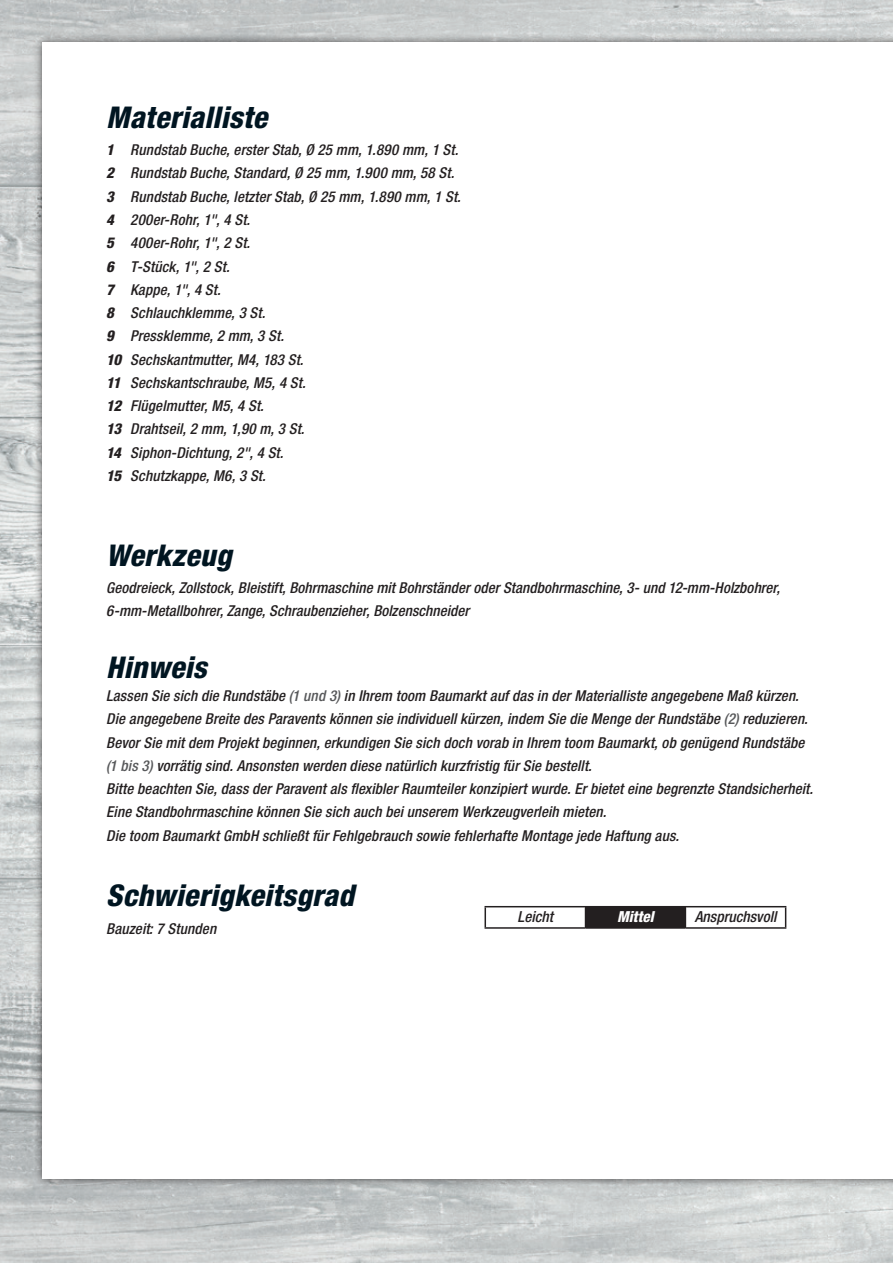
<style>
.page{position:relative;width:893px;height:1263px;background:#fff}
.page>*{position:absolute;margin:0;border:0;box-sizing:border-box;transform-origin:0 0}
.t1{font:italic 800 condensed 30px "Helvetica Neue LT Pro";letter-spacing:.01em;color:#001521}
.t2{font:italic 500 condensed 15.15px "Helvetica Neue LT Pro";color:#231f20}
.t3{font:italic 800 condensed 15.15px "Helvetica Neue LT Pro";color:#fff}
.t4{font:italic 500 condensed 15px/23.2px "Helvetica Neue LT Pro";letter-spacing:.01em;color:#231f20}
.s1{font-weight:800}
.s2{color:#57585a}
</style>
<div class="page">
<img style="left:0;top:0;width:893px;height:1263px">
<div style="left:34px;top:34px;width:859px;height:1154px;background:#231f20;opacity:.75"></div>
<div style="left:43px;top:43px;width:850px;height:1136px;background:#fff"></div>
<div style="left:585px;top:907px;width:100px;height:21px;background:#231f20"></div>
<hr style="left:484px;top:906px;width:101px;height:1px;background:#231f20">
<hr style="left:484px;top:907px;width:2px;height:20px;background:#231f20">
<hr style="left:685px;top:906px;width:101px;height:1px;background:#231f20">
<svg style="left:785px;top:907px;width:1px;height:20px"></svg>
<hr style="left:484px;top:927px;width:101px;height:2px;background:#231f20">
<hr style="left:685px;top:927px;width:101px;height:2px;background:#231f20">
<hr style="left:585px;top:906px;width:100px;height:1px;background:#231f20">
<hr style="left:585px;top:927px;width:100px;height:2px;background:#231f20">
<svg style="left:685px;top:907px;width:1px;height:20px"></svg>
<h1 class="t1" style="left:106px;top:96px;width:162px">Materialliste</h1>
<p class="t4" style="left:106px;top:138px;width:356px"><span class="s1">1</span> Rundstab Buche, erster Stab, Ø 25 mm, 1.890 mm, 1 St.<br><span class="s1">2</span> Rundstab Buche, Standard, Ø 25 mm, 1.900 mm, 58 St.<br><span class="s1">3</span> Rundstab Buche, letzter Stab, Ø 25 mm, 1.890 mm, 1 St.<br><span class="s1">4</span> 200er-Rohr, 1", 4 St.<br><span class="s1">5</span> 400er-Rohr, 1", 2 St.<br><span class="s1">6</span> T-Stück, 1", 2 St.<br><span class="s1">7</span> Kappe, 1", 4 St.<br><span class="s1">8</span> Schlauchklemme, 3 St.<br><span class="s1">9</span> Pressklemme, 2 mm, 3 St.<br><span class="s1">10</span> Sechskantmutter, M4, 183 St.<br><span class="s1">11</span> Sechskantschraube, M5, 4 St.<br><span class="s1">12</span> Flügelmutter, M5, 4 St.<br><span class="s1">13</span> Drahtseil, 2 mm, 1,90 m, 3 St.<br><span class="s1">14</span> Siphon-Dichtung, 2", 4 St.<br><span class="s1">15</span> Schutzkappe, M6, 3 St.</p>
<h1 class="t1" style="left:106px;top:534px;width:127px">Werkzeug</h1>
<p class="t4" style="left:106px;top:576px;width:675px">Geodreieck, Zollstock, Bleistift, Bohrmaschine mit Bohrständer oder Standbohrmaschine, 3- und 12-mm-Holzbohrer,<br>6-mm-Metallbohrer, Zange, Schraubenzieher, Bolzenschneider</p>
<h1 class="t1" style="left:106px;top:646px;width:102px">Hinweis</h1>
<p class="t4" style="left:106px;top:684px;width:708px">Lassen Sie sich die Rundstäbe <span class="s2">(1 und 3)</span> in Ihrem toom Baumarkt auf das in der Materialliste angegebene Maß kürzen.<br>Die angegebene Breite des Paravents können sie individuell kürzen, indem Sie die Menge der Rundstäbe <span class="s2">(2)</span> reduzieren.<br>Bevor Sie mit dem Projekt beginnen, erkundigen Sie sich doch vorab in Ihrem toom Baumarkt, ob genügend Rundstäbe <span class="s2">(1 bis 3)</span> vorrätig sind. Ansonsten werden diese natürlich kurzfristig für Sie bestellt.<br>Bitte beachten Sie, dass der Paravent als flexibler Raumteiler konzipiert wurde. Er bietet eine begrenzte Standsicherheit.<br>Eine Standbohrmaschine können Sie sich auch bei unserem Werkzeugverleih mieten.<br>Die toom Baumarkt GmbH schließt für Fehlgebrauch sowie fehlerhafte Montage jede Haftung aus.</p>
<h1 class="t1" style="left:106px;top:874px;width:249px">Schwierigkeitsgrad</h1>
<p class="t4" style="left:106px;top:917px;width:111px">Bauzeit: 7 Stunden</p>
<p class="t2" style="left:518px;top:908px;width:37px">Leicht</p>
<p class="t3" style="left:617px;top:906px;width:38px">Mittel</p>
<p class="t2" style="left:695px;top:908px;width:83px">Anspruchsvoll</p>
</div>
